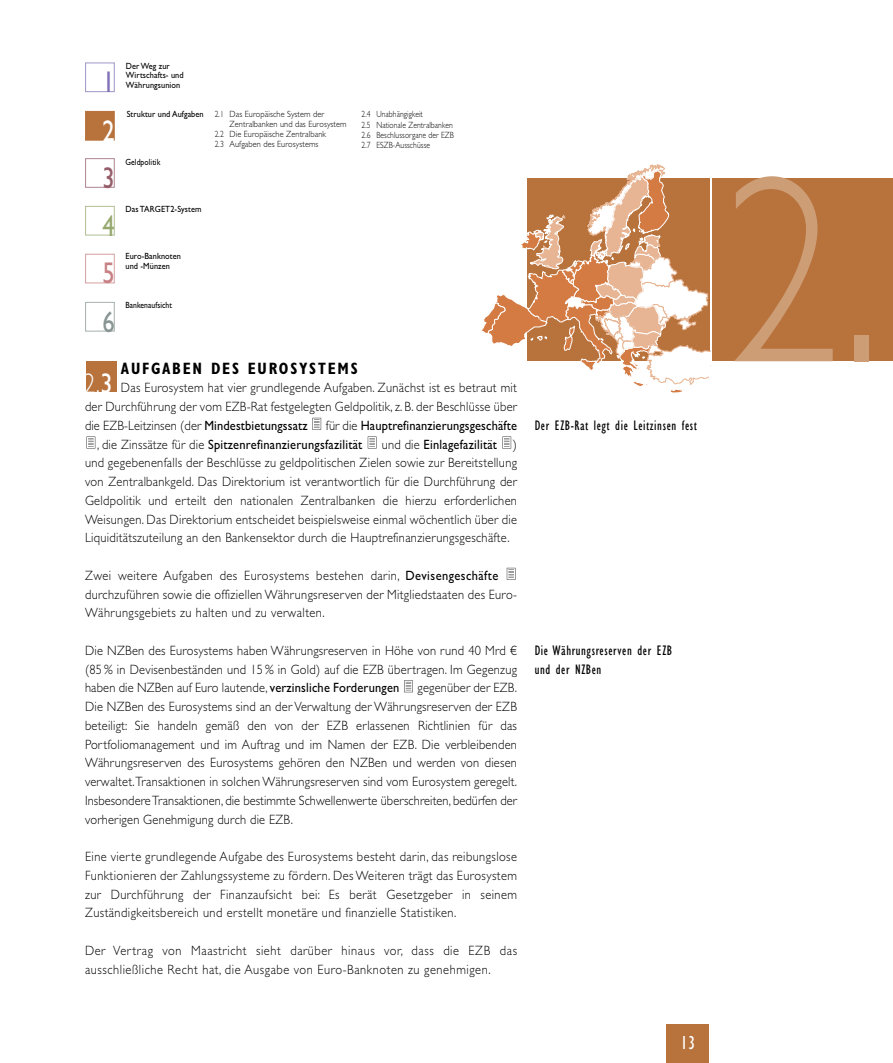
<style>
.page{position:relative;width:893px;height:1063px;background:#fff}
.page>*{position:absolute;margin:0;border:0;box-sizing:border-box;transform-origin:0 0}
.t1{font:300 267.75px "Gill Sans";color:#cd9d76;scale:.85 1}
.t2{font:30px "Gill Sans";color:#fff;scale:.82 1}
.t3{font:30px "Gill Sans";color:#8071b6;scale:.82 1}
.t4{font:30px "Gill Sans";color:#955e6a;scale:.82 1}
.t5{font:30px "Gill Sans";color:#96a86f;scale:.82 1}
.t6{font:30px "Gill Sans";color:#c78083;scale:.82 1}
.t7{font:30px "Gill Sans";color:#889592;scale:.82 1}
.t8{font:300 28.5px "Gill Sans";color:#fff;scale:.85 1}
.t9{font:condensed 19.5px "Gill Sans";color:#fff;scale:.95 1}
.t10{font:700 condensed 16.5px "Gill Sans";letter-spacing:.115em;color:#000;scale:.95 1}
.t11{font:condensed 14.25px/18.8px "Gill Sans";letter-spacing:.045em;color:#000;scale:.95 1}
.t12{font:300 13.5px/18.8px "Gill Sans";letter-spacing:.025em;color:#000;text-align:justify;scale:.92 1}
.t13{font:300 13.5px/18.8px "Gill Sans";letter-spacing:.045em;color:#000;scale:.92 1}
.t14{font:13.5px/18.8px "Gill Sans";letter-spacing:.015em;color:#000;scale:.92 1}
.t15{font:300 9px/10.2px "Gill Sans";letter-spacing:.01em;color:#000;scale:.85 1}
.t16{font:9px/9.8px "Gill Sans";letter-spacing:.01em;color:#000;scale:.92 1}
.t17{font:300 9px "Gill Sans";letter-spacing:.01em;color:#000;scale:.92 1}
.t18{font:9px "Gill Sans";letter-spacing:.01em;color:#000;scale:.85 1}
.s1{font-weight:400}
.s2{font-weight:300}
</style>
<div class="page">
<svg style="left:482px;top:164px;width:228px;height:229px"></svg>
<div style="left:712px;top:178px;width:181px;height:183px;background:#b8723c"></div>
<div style="left:709px;top:368px;width:11px;height:15px;background:#fff"></div>
<div style="left:666px;top:1025px;width:43px;height:38px;background:#b8723c"></div>
<div style="left:86px;top:112px;width:28px;height:28px;background:#b8723c"></div>
<div style="left:85px;top:111px;width:30px;height:30px;border:1px solid #b8723c"></div>
<div style="left:85px;top:62px;width:30px;height:30px;border:1px solid #a49acb"></div>
<div style="left:85px;top:158px;width:30px;height:30px;border:1px solid #b38c94"></div>
<div style="left:85px;top:206px;width:30px;height:30px;border:1px solid #b4c198"></div>
<div style="left:85px;top:254px;width:30px;height:29px;border:1px solid #d7a4a6"></div>
<div style="left:85px;top:302px;width:30px;height:30px;border:1px solid #aab4b1"></div>
<svg style="left:502px;top:437px;width:9px;height:12px"></svg>
<svg style="left:368px;top:437px;width:8px;height:12px"></svg>
<svg style="left:87px;top:437px;width:8px;height:12px"></svg>
<svg style="left:312px;top:418px;width:9px;height:12px"></svg>
<svg style="left:404px;top:680px;width:9px;height:12px"></svg>
<svg style="left:507px;top:568px;width:9px;height:12px"></svg>
<div style="left:86px;top:361px;width:31px;height:31px;background:#b8723c"></div>
<h2 class="t3" style="left:103px;top:64px;width:16px">1</h2>
<h2 class="t2" style="left:103px;top:113px;width:16px">2</h2>
<h2 class="t4" style="left:103px;top:160px;width:16px">3</h2>
<h2 class="t5" style="left:103px;top:208px;width:16px">4</h2>
<h2 class="t6" style="left:103px;top:255px;width:16px">5</h2>
<h2 class="t7" style="left:103px;top:304px;width:16px">6</h2>
<p class="t16" style="left:126px;top:61px;width:64px">Der Weg zur<br>Wirtschafts- und<br>Währungsunion</p>
<p class="t16" style="left:127px;top:109px;width:85px">Struktur und Aufgaben</p>
<p class="t18" style="left:125px;top:157px;width:43px">Geldpolitik</p>
<p class="t16" style="left:125px;top:204px;width:84px">Das TARGET2-System</p>
<p class="t16" style="left:125px;top:251px;width:62px">Euro-Banknoten und -Münzen</p>
<p class="t18" style="left:125px;top:299px;width:56px">Bankenaufsicht</p>
<p class="t15" style="left:215px;top:109px;width:130px">2.1 Das Europäische System der</p>
<p class="t17" style="left:230px;top:119px;width:129px">Zentralbanken und das Eurosystem</p>
<p class="t15" style="left:215px;top:129px;width:133px">2.2 Die Europäische Zentralbank</p>
<p class="t15" style="left:215px;top:139px;width:124px">2.3 Aufgaben des Eurosystems</p>
<p class="t15" style="left:361px;top:109px;width:110px">2.4 Unabhängigkeit<br>2.5 Nationale Zentralbanken<br>2.6 Beschlussorgane der EZB<br>2.7 ESZB-Ausschüsse</p>
<p class="t10" style="left:121px;top:362px;width:251px">AUFGABEN DES EUROSYSTEMS</p>
<p class="t12" style="left:85px;top:378px;width:471px;text-indent:36px">Das Eurosystem hat vier grundlegende Aufgaben. Zunächst ist es betraut mit der Durchführung der vom EZB-Rat festgelegten Geldpolitik, z. B. der Beschlüsse über die EZB-Leitzinsen (der <span class="s1">Mindestbietungssatz</span></p>
<h3 class="t8" style="left:84px;top:367px;width:36px">2.<span class="s1">3</span></h3>
<p class="t14" style="left:97px;top:416px;width:458px;text-indent:229px"><span class="s2">für die</span> Hauptrefinanzierungsgeschäfte <span class="s2">, die Zinssätze für die</span> Spitzenrefinanzierungsfazilität</p>
<p class="t12" style="left:85px;top:434px;width:471px;text-indent:297px">und die <span class="s1">Einlagefazilität</span> ) und gegebenenfalls der Beschlüsse zu geldpolitischen Zielen sowie zur Bereitstellung von Zentralbankgeld. Das Direktorium ist verantwortlich für die Durchführung der Geldpolitik und erteilt den nationalen Zentralbanken die hierzu erforderlichen Weisungen. Das Direktorium entscheidet beispielsweise einmal wöchentlich über die Liquiditätszuteilung an den Bankensektor durch die Hauptrefinanzierungsgeschäfte.</p>
<p class="t12" style="left:85px;top:566px;width:471px;text-align:left">Zwei weitere Aufgaben des Eurosystems bestehen darin, <span class="s1">Devisengeschäfte </span>durchzuführen sowie die offiziellen Währungsreserven der Mitgliedstaaten des Euro-<br>Währungsgebiets zu halten und zu verwalten.</p>
<p class="t12" style="left:85px;top:641px;width:471px">Die NZBen des Eurosystems haben Währungsreserven in Höhe von rund 40 Mrd € (85% in Devisenbeständen und 15% in Gold) auf die EZB übertragen. Im Gegenzug haben die NZBen auf Euro lautende, <span class="s1">verzinsliche Forderungen</span></p>
<p class="t12" style="left:85px;top:678px;width:471px;text-indent:333px">gegenüber der EZB.<br>Die NZBen des Eurosystems sind an der Verwaltung der Währungsreserven der EZB beteiligt: Sie handeln gemäß den von der EZB erlassenen Richtlinien für das Portfoliomanagement und im Auftrag und im Namen der EZB. Die verbleibenden Währungsreserven des Eurosystems gehören den NZBen und werden von diesen verwaltet.Transaktionen in solchen Währungsreserven sind vom Eurosystem geregelt.<br>InsbesondereTransaktionen, die bestimmte Schwellenwerte überschreiten, bedürfen der vorherigen Genehmigung durch die EZB.</p>
<p class="t12" style="left:85px;top:847px;width:471px">Eine vierte grundlegende Aufgabe des Eurosystems besteht darin, das reibungslose Funktionieren der Zahlungssysteme zu fördern. Des Weiteren trägt das Eurosystem zur Durchführung der Finanzaufsicht bei: Es berät Gesetzgeber in seinem Zuständigkeitsbereich und erstellt monetäre und finanzielle Statistiken.</p>
<p class="t13" style="left:85px;top:941px;width:471px">Der Vertrag von Maastricht sieht darüber hinaus vor, dass die EZB das ausschließliche Recht hat, die Ausgabe von Euro-Banknoten zu genehmigen.</p>
<p class="t11" style="left:535px;top:417px;width:172px">Der EZB-Rat legt die Leitzinsen fest</p>
<p class="t11" style="left:535px;top:642px;width:146px">Die Währungsreserven der EZB und der NZBen</p>
<h3 class="t9" style="left:681px;top:1035px;width:17px">13</h3>
<h1 class="t1" style="left:726px;top:112px;width:185px">2.</h1>
</div>
